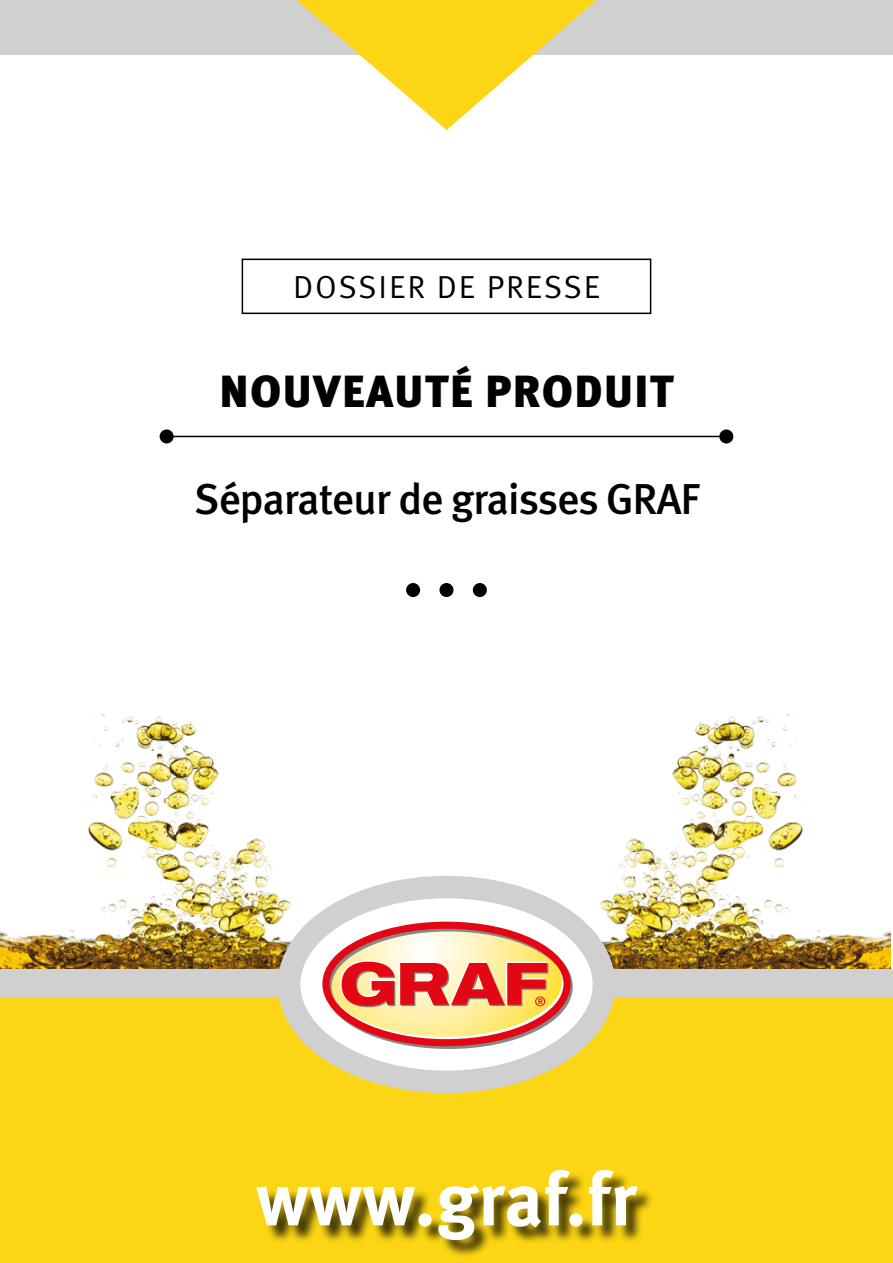
<style>
.page{position:relative;width:893px;height:1263px;background:#fff}
.page>*{position:absolute;margin:0;border:0;box-sizing:border-box;transform-origin:0 0}
.t1{font:700 75px "Meta Pro";color:#fff}
.t2{font:900 45px "Meta Pro";letter-spacing:.03em;color:#000}
.t3{font:500 43.2px "Meta Pro";letter-spacing:-.03em;color:#000}
.t4{font:31.8px "Meta Pro";letter-spacing:.06em;color:#000}
</style>
<div class="page">
<img style="left:596px;top:713px;width:295px;height:257px">
<img style="left:0;top:713px;width:294px;height:257px">
<div style="left:0;top:0;width:893px;height:54px;background:#d0d0d0"></div>
<div style="left:0;top:984px;width:893px;height:279px;background:#fcd514"></div>
<div style="left:258px;top:1171px;width:397px;height:86px;background:#000;opacity:.75"></div>
<svg style="left:297px;top:0;width:299px;height:130px"></svg>
<div style="left:242px;top:259px;width:409px;height:55px;border:2px solid #000"></div>
<hr style="left:170px;top:436px;width:553px;height:1px;background:#000">
<div style="left:0;top:970px;width:893px;height:27px;background:#d0d0d0"></div>
<div style="left:160px;top:429px;width:14px;height:14px;background:#000;border-radius:50%"></div>
<div style="left:719px;top:429px;width:14px;height:14px;background:#000;border-radius:50%"></div>
<div style="left:439px;top:583px;width:14px;height:14px;background:#000;border-radius:50%"></div>
<div style="left:473px;top:583px;width:14px;height:14px;background:#000;border-radius:50%"></div>
<div style="left:406px;top:583px;width:14px;height:14px;background:#000;border-radius:50%"></div>
<svg style="left:289px;top:887px;width:315px;height:195px;fill:#fff"></svg>
<div style="left:278px;top:876px;width:337px;height:217px;border:22px solid #d0d0d0;border-radius:50%"></div>
<svg style="left:326px;top:925px;width:241px;height:118px;background:#eea386"></svg>
<p class="t4" style="left:293px;top:268px;width:309px">DOSSIER DE PRESSE</p>
<p class="t2" style="left:219px;top:363px;width:456px">NOUVEAUTÉ PRODUIT</p>
<p class="t3" style="left:194px;top:472px;width:507px">Séparateur de graisses GRAF</p>
<h1 class="t1" style="left:256px;top:1152px;width:383px">www.graf.fr</h1>
</div>
